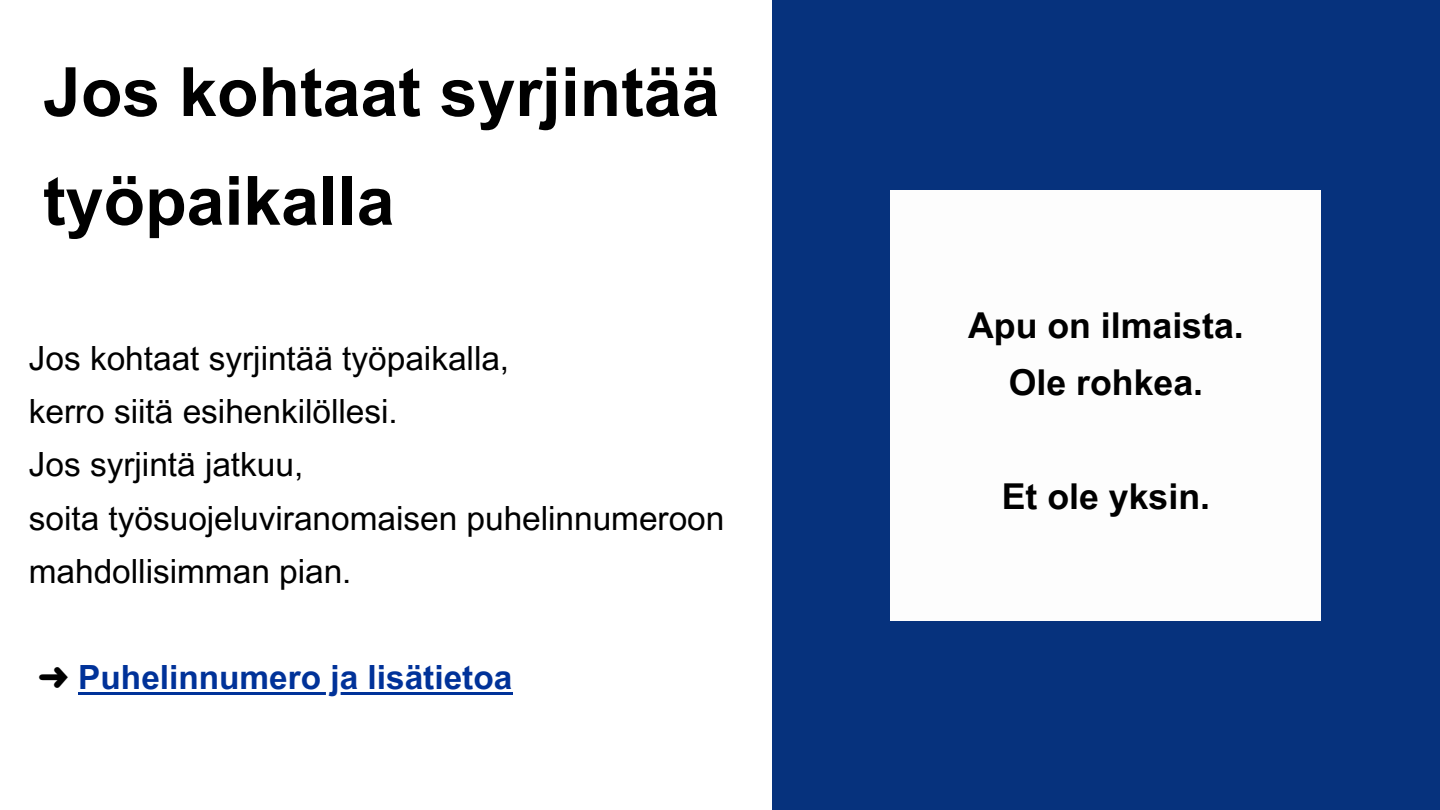
<style>
.page{position:relative;width:1440px;height:810px;background:#fff}
.page>*{position:absolute;margin:0;border:0;box-sizing:border-box;transform-origin:0 0}
.t1{font:700 68px/108.8px "Arial MT Pro";color:#000}
.t2{font:700 35.7px/57px "Arial MT Pro";color:#000;text-align:center}
.t3{font:33.4px "Arial MT Pro";color:#000}
.t4{font:700 33.4px "Arial MT Pro";color:#003299}
.s1{font-family:"Free Serif";font-weight:400;color:#000}
</style>
<div class="page">
<div style="left:772px;top:0;width:668px;height:810px;background:#06327d"></div>
<div style="left:891px;top:190px;width:430px;height:430px;background:#fdfdfd"></div>
<hr style="left:78px;top:692px;width:434px;height:3px;background:#003299">
<p class="t1" style="left:43px;top:46px;width:678px">Jos kohtaat syrjintää työpaikalla</p>
<p class="t3" style="left:29px;top:346px;width:482px">Jos kohtaat syrjintää työpaikalla,</p>
<p class="t3" style="left:29px;top:399px;width:371px">kerro siitä esihenkilöllesi.</p>
<p class="t3" style="left:29px;top:452px;width:276px">Jos syrjintä jatkuu,</p>
<p class="t3" style="left:29px;top:505px;width:697px">soita työsuojeluviranomaisen puhelinnumeroon</p>
<p class="t3" style="left:29px;top:559px;width:324px">mahdollisimman pian.</p>
<h2 class="t4" style="left:38px;top:665px;width:476px"><span class="s1">➜</span> Puhelinnumero ja lisätietoa</h2>
<h1 class="t2" style="left:968px;top:302px;width:277px">Apu on ilmaista.<br>Ole rohkea.</h1>
<p class="t2" style="left:1002px;top:473px;width:210px">Et ole yksin.</p>
</div>
